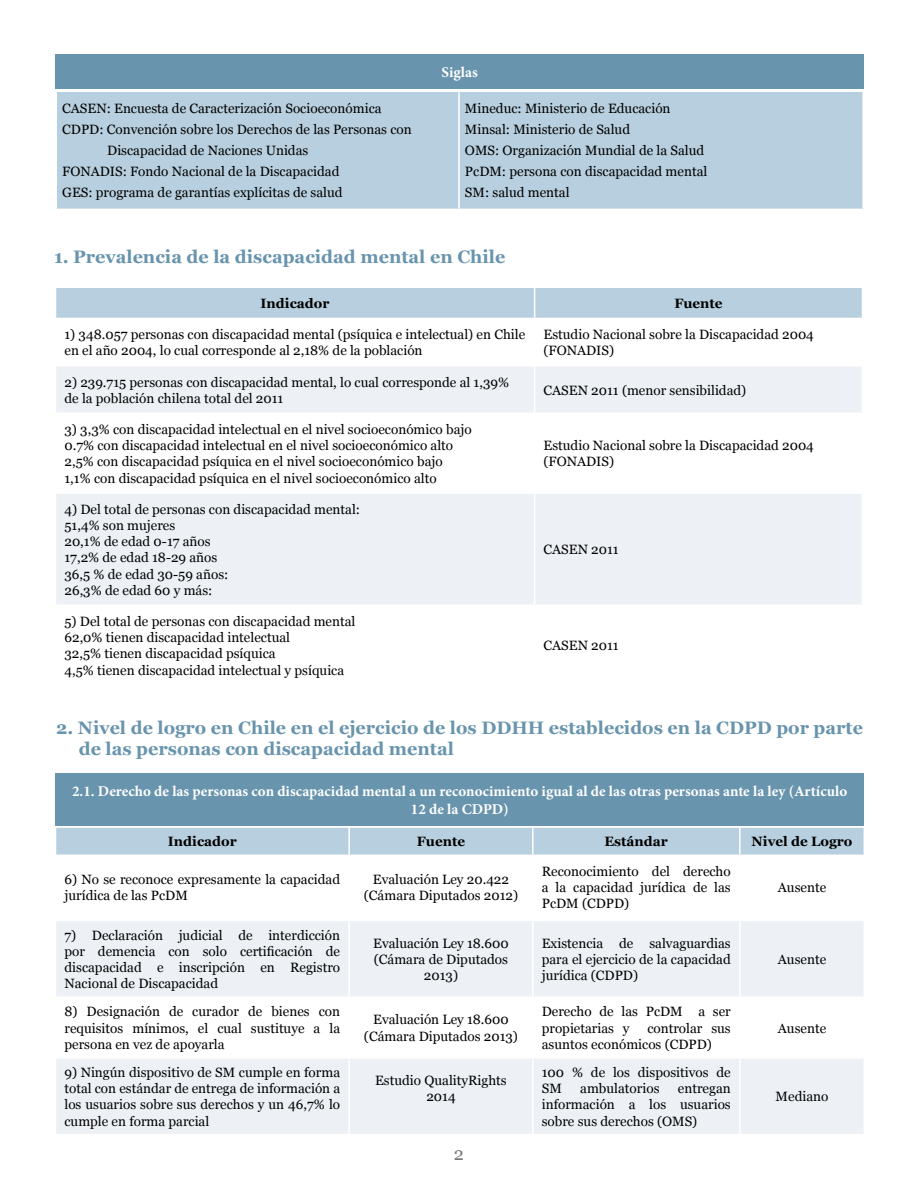
<style>
.page{position:relative;width:918px;height:1188px;background:#fff}
.page>*{position:absolute;margin:0;border:0;box-sizing:border-box;transform-origin:0 0}
.t1{font:700 18px/21.6px "Georgia";color:#6894ad}
.t2{font:18px "Georgia";color:#77787b}
.t3{font:700 15px/18px "Minion Pro";color:#fff;text-align:center}
.t4{font:13.5px/16.2px "Georgia";color:#000}
.t5{font:700 13.5px "Georgia";color:#000}
</style>
<div class="page">
<div style="left:57px;top:92px;width:805px;height:117px;background:#b7cfde"></div>
<hr style="left:458px;top:92px;width:2px;height:117px;background:#fff">
<div style="left:56px;top:54px;width:808px;height:35px;background:#6894ad"></div>
<div style="left:56px;top:288px;width:806px;height:30px;background:#b7cfde"></div>
<div style="left:56px;top:367px;width:806px;height:237px;background:#edf1f5"></div>
<svg style="left:56px;top:414px;width:806px;height:78px"></svg>
<hr style="left:55px;top:413px;width:480px;height:1px;background:#fff">
<hr style="left:535px;top:413px;width:328px;height:1px;background:#fff">
<hr style="left:55px;top:492px;width:480px;height:2px;background:#fff">
<hr style="left:535px;top:492px;width:328px;height:2px;background:#fff">
<hr style="left:534px;top:288px;width:1px;height:30px;background:#fff">
<hr style="left:534px;top:367px;width:1px;height:46px;background:#fff">
<hr style="left:534px;top:414px;width:1px;height:78px;background:#fff">
<hr style="left:534px;top:494px;width:1px;height:111px;background:#fff">
<div style="left:56px;top:921px;width:807px;height:213px;background:#edf1f5"></div>
<svg style="left:56px;top:998px;width:807px;height:59px"></svg>
<hr style="left:739px;top:921px;width:2px;height:75px;background:#fff">
<hr style="left:55px;top:996px;width:294px;height:2px;background:#fff">
<hr style="left:349px;top:996px;width:184px;height:2px;background:#fff">
<hr style="left:533px;top:996px;width:207px;height:2px;background:#fff">
<hr style="left:740px;top:996px;width:125px;height:2px;background:#fff">
<hr style="left:739px;top:998px;width:2px;height:59px;background:#fff">
<hr style="left:55px;top:1057px;width:294px;height:2px;background:#fff">
<hr style="left:349px;top:1057px;width:184px;height:2px;background:#fff">
<hr style="left:533px;top:1057px;width:207px;height:2px;background:#fff">
<hr style="left:740px;top:1057px;width:125px;height:2px;background:#fff">
<hr style="left:739px;top:1059px;width:2px;height:75px;background:#fff">
<div style="left:56px;top:828px;width:807px;height:27px;background:#b7cfde"></div>
<hr style="left:348px;top:828px;width:2px;height:27px;background:#fff">
<hr style="left:532px;top:828px;width:2px;height:27px;background:#fff">
<hr style="left:348px;top:921px;width:2px;height:75px;background:#fff">
<hr style="left:532px;top:921px;width:2px;height:75px;background:#fff">
<hr style="left:348px;top:998px;width:2px;height:59px;background:#fff">
<hr style="left:532px;top:998px;width:2px;height:59px;background:#fff">
<hr style="left:348px;top:1059px;width:2px;height:75px;background:#fff">
<hr style="left:532px;top:1059px;width:2px;height:75px;background:#fff">
<div style="left:53px;top:825px;width:813px;height:314px;border:2px solid #fff"></div>
<div style="left:56px;top:773px;width:808px;height:53px;background:#6894ad"></div>
<p class="t4" style="left:62px;top:100px;width:321px">CASEN: Encuesta de Caracterización Socioeconómica</p>
<p class="t4" style="left:62px;top:121px;width:351px">CDPD: Convención sobre los Derechos de las Personas con</p>
<p class="t4" style="left:107px;top:142px;width:203px">Discapacidad de Naciones Unidas</p>
<p class="t4" style="left:62px;top:163px;width:279px">FONADIS: Fondo Nacional de la Discapacidad</p>
<p class="t4" style="left:62px;top:184px;width:282px">GES: programa de garantías explícitas de salud</p>
<p class="t3" style="left:442px;top:63px;width:38px">Siglas</p>
<p class="t4" style="left:465px;top:98px;width:244px;line-height:21px">Mineduc: Ministerio de Educación<br>Minsal: Ministerio de Salud<br>OMS: Organización Mundial de la Salud<br>PcDM: persona con discapacidad mental<br>SM: salud mental</p>
<h1 class="t1" style="left:54px;top:245px;width:453px">1. Prevalencia de la discapacidad mental en Chile</h1>
<p class="t5" style="left:261px;top:293px;width:70px">Indicador</p>
<p class="t5" style="left:674px;top:293px;width:50px">Fuente</p>
<p class="t4" style="left:64px;top:326px;width:462px">1) 348.057 personas con discapacidad mental (psíquica e intelectual) en Chile en el año 2004, lo cual corresponde al 2,18% de la población</p>
<p class="t4" style="left:544px;top:326px;width:272px">Estudio Nacional sobre la Discapacidad 2004 (FONADIS)</p>
<p class="t4" style="left:64px;top:373px;width:446px">2) 239.715 personas con discapacidad mental, lo cual corresponde al 1,39% de la población chilena total del 2011</p>
<p class="t4" style="left:544px;top:381px;width:204px">CASEN 2011 (menor sensibilidad)</p>
<p class="t4" style="left:64px;top:421px;width:409px">3) 3,3% con discapacidad intelectual en el nivel socioeconómico bajo 0.7% con discapacidad intelectual en el nivel socioeconómico alto 2,5% con discapacidad psíquica en el nivel socioeconómico bajo 1,1% con discapacidad psíquica en el nivel socioeconómico alto</p>
<p class="t4" style="left:544px;top:437px;width:272px">Estudio Nacional sobre la Discapacidad 2004 (FONADIS)</p>
<p class="t4" style="left:64px;top:500px;width:297px">4) Del total de personas con discapacidad mental:<br>51,4% son mujeres<br>20,1% de edad 0-17 años<br>17,2% de edad 18-29 años<br>36,5 % de edad 30-59 años:<br>26,3% de edad 60 y más:</p>
<p class="t4" style="left:64px;top:613px;width:292px">5) Del total de personas con discapacidad mental 62,0% tienen discapacidad intelectual<br>32,5% tienen discapacidad psíquica<br>4,5% tienen discapacidad intelectual y psíquica</p>
<p class="t4" style="left:544px;top:541px;width:77px">CASEN 2011</p>
<p class="t4" style="left:544px;top:637px;width:77px">CASEN 2011</p>
<h1 class="t1" style="left:79px;top:716px;width:786px;text-indent:-22px">2. Nivel de logro en Chile en el ejercicio de los DDHH establecidos en la CDPD por parte de las personas con discapacidad mental</h1>
<p class="t3" style="left:72px;top:782px;width:777px">2.1. Derecho de las personas con discapacidad mental a un reconocimiento igual al de las otras personas ante la ley (Artículo<br>12 de la CDPD)</p>
<p class="t5" style="left:168px;top:831px;width:70px">Indicador</p>
<p class="t5" style="left:417px;top:831px;width:50px">Fuente</p>
<p class="t5" style="left:605px;top:831px;width:65px">Estándar</p>
<p class="t5" style="left:752px;top:831px;width:102px">Nivel de Logro</p>
<p class="t4" style="left:65px;top:871px;width:277px">6) No se reconoce expresamente la capacidad jurídica de las PcDM</p>
<p class="t4" style="left:364px;top:871px;width:156px;text-align:center">Evaluación Ley 20.422 (Cámara Diputados 2012)</p>
<p class="t4" style="left:542px;top:863px;width:190px;text-align:justify">Reconocimiento del derecho a la capacidad jurídica de las PcDM (CDPD)</p>
<p class="t4" style="left:778px;top:879px;width:50px">Ausente</p>
<p class="t4" style="left:65px;top:926px;width:277px;text-align:justify">7) Declaración judicial de interdicción por demencia con solo certificación de discapacidad e inscripción en Registro Nacional de Discapacidad</p>
<p class="t4" style="left:373px;top:934px;width:137px;text-align:center">Evaluación Ley 18.600 (Cámara de Diputados<br>2013)</p>
<p class="t4" style="left:542px;top:934px;width:190px;text-align:justify">Existencia de salvaguardias para el ejercicio de la capacidad jurídica (CDPD)</p>
<p class="t4" style="left:778px;top:951px;width:50px">Ausente</p>
<p class="t4" style="left:65px;top:1003px;width:277px;text-align:justify">8) Designación de curador de bienes con requisitos mínimos, el cual sustituye a la persona en vez de apoyarla</p>
<p class="t4" style="left:364px;top:1011px;width:156px;text-align:center">Evaluación Ley 18.600 (Cámara Diputados 2013)</p>
<p class="t4" style="left:542px;top:1003px;width:190px">Derecho de las PcDM a ser propietarias y</p>
<p class="t4" style="left:542px;top:1019px;width:190px;text-indent:106px">controlar sus asuntos económicos (CDPD)</p>
<p class="t4" style="left:778px;top:1019px;width:50px">Ausente</p>
<p class="t4" style="left:64px;top:1064px;width:277px;text-align:justify">9) Ningún dispositivo de SM cumple en forma total con estándar de entrega de información a los usuarios sobre sus derechos y un 46,7% lo cumple en forma parcial</p>
<p class="t4" style="left:375px;top:1072px;width:133px;text-align:center">Estudio QualityRights<br>2014</p>
<p class="t4" style="left:542px;top:1064px;width:191px">100 % de los dispositivos de<br>SM</p>
<p class="t4" style="left:580px;top:1080px;width:81px">ambulatorios</p>
<p class="t4" style="left:542px;top:1080px;width:190px;text-align:justify;text-indent:136px">entregan información a los usuarios sobre sus derechos (OMS)</p>
<p class="t4" style="left:776px;top:1088px;width:54px">Mediano</p>
<h1 class="t2" style="left:454px;top:1141px;width:12px">2</h1>
</div>
